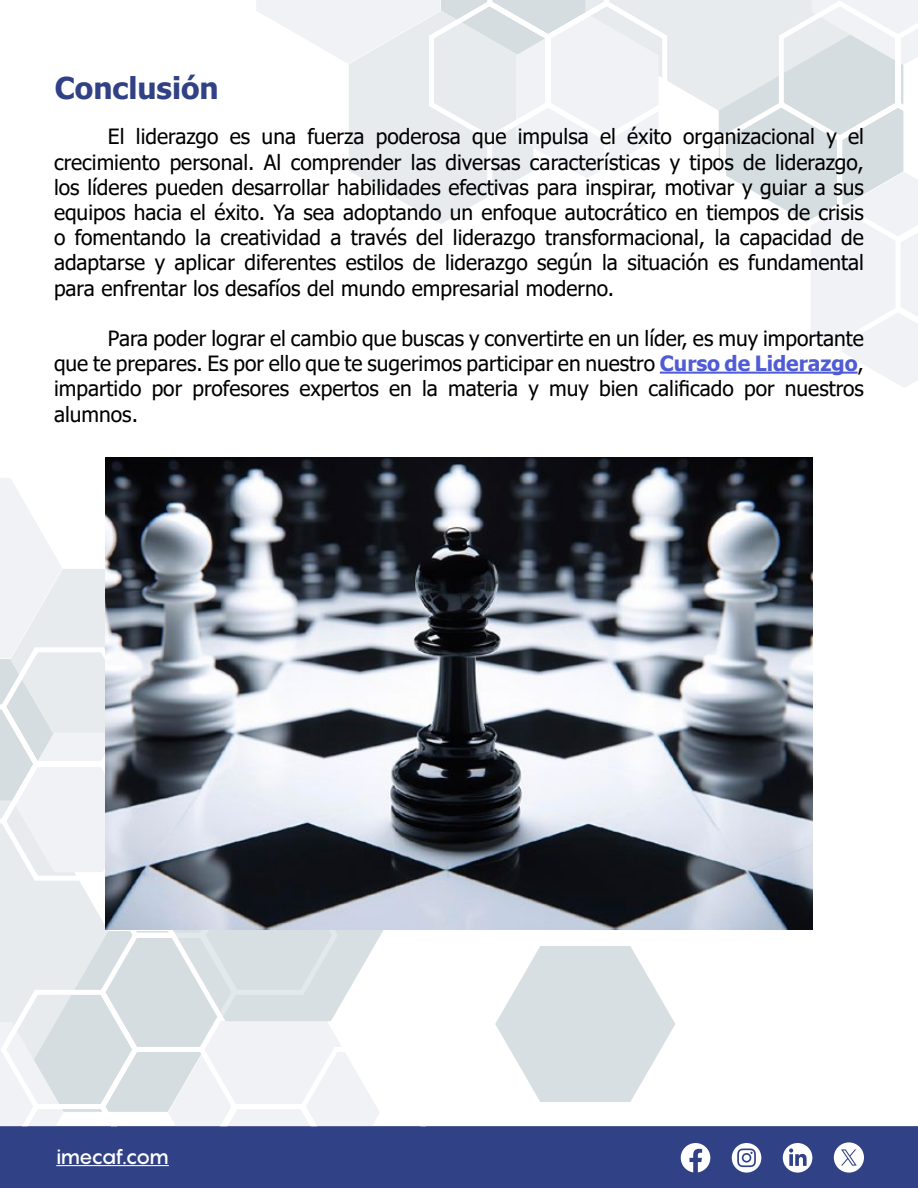
<style>
.page{position:relative;width:918px;height:1188px;background:#fff}
.page>*{position:absolute;margin:0;border:0;box-sizing:border-box;transform-origin:0 0}
.t1{font:700 30px "Tahoma";color:#314185}
.t2{font:21px/25.2px "Tahoma";color:#000;text-align:justify}
.t3{font:500 21px "Pangram";letter-spacing:-.075em;color:#fff}
.s1{font-weight:700;color:#4f5cd6}
</style>
<div class="page">
<svg style="left:256px;top:0;width:169px;height:214px"></svg>
<svg style="left:425px;top:0;width:493px;height:388px"></svg>
<div style="left:0;top:1126px;width:918px;height:62px;background:#314185;border:2px solid #314185"></div>
<hr style="left:56px;top:1165px;width:113px;height:1px;background:#fff">
<svg style="left:681px;top:1143px;width:29px;height:29px"></svg>
<svg style="left:732px;top:1143px;width:29px;height:30px"></svg>
<svg style="left:783px;top:1143px;width:29px;height:30px"></svg>
<svg style="left:834px;top:1142px;width:30px;height:31px"></svg>
<svg style="left:495px;top:946px;width:180px;height:156px"></svg>
<svg style="left:0;top:478px;width:106px;height:165px"></svg>
<svg style="left:0;top:643px;width:383px;height:483px"></svg>
<hr style="left:660px;top:372px;width:198px;height:2px;background:#4f5cd6">
<img style="left:106px;top:458px;width:706px;height:472px">
<h1 class="t1" style="left:55px;top:68px;width:166px">Conclusión</h1>
<p class="t2" style="left:54px;top:125px;width:812px;text-indent:54px">El liderazgo es una fuerza poderosa que impulsa el éxito organizacional y el crecimiento personal. Al comprender las diversas características y tipos de liderazgo, los líderes pueden desarrollar habilidades efectivas para inspirar, motivar y guiar a sus equipos hacia el éxito. Ya sea adoptando un enfoque autocrático en tiempos de crisis o fomentando la creatividad a través del liderazgo transformacional, la capacidad de adaptarse y aplicar diferentes estilos de liderazgo según la situación es fundamental para enfrentar los desafíos del mundo empresarial moderno.</p>
<p class="t2" style="left:54px;top:327px;width:812px;text-indent:54px">Para poder lograr el cambio que buscas y convertirte en un líder, es muy importante que te prepares. Es por ello que te sugerimos participar en nuestro <span class="s1">Curso de Liderazgo</span>, impartido por profesores expertos en la materia y muy bien calificado por nuestros alumnos.</p>
<p class="t3" style="left:56px;top:1142px;width:114px">imecaf.com</p>
</div>
